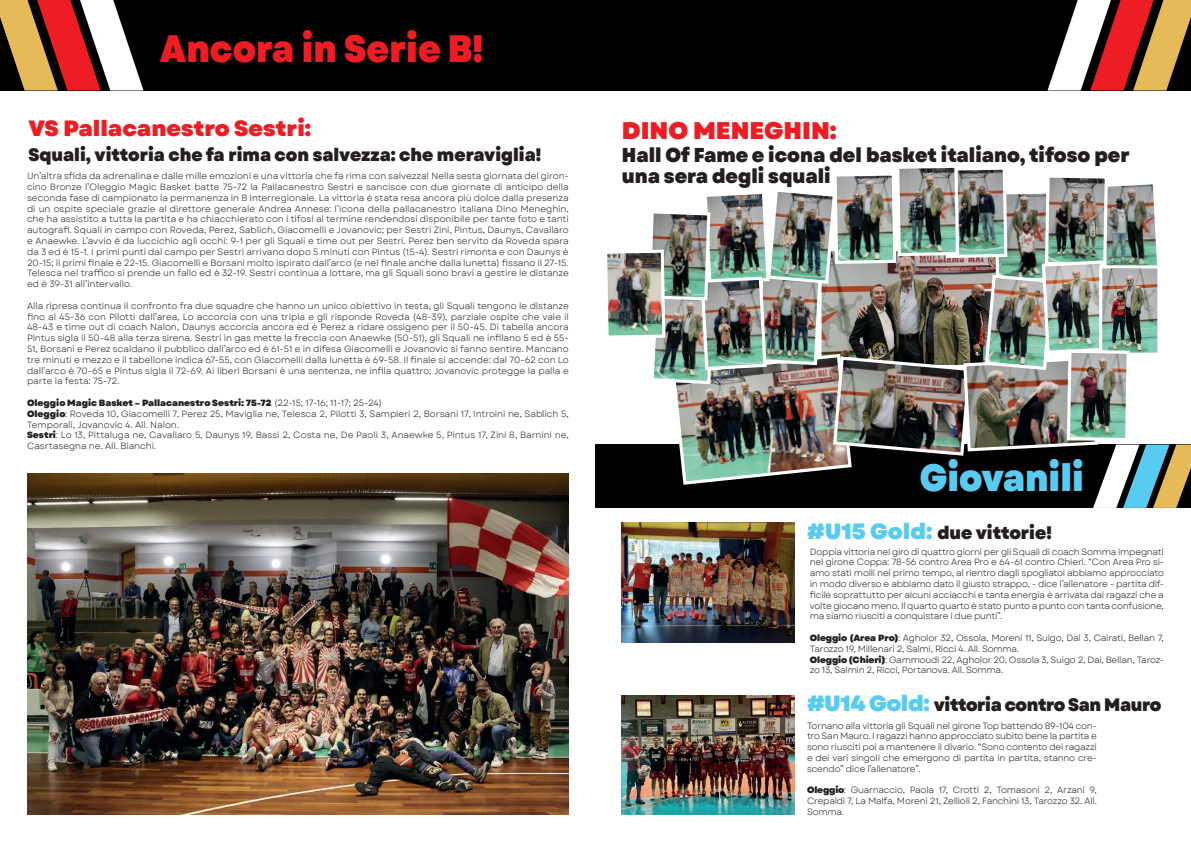
<style>
.page{position:relative;width:1191px;height:842px;background:#fff}
.page>*{position:absolute;margin:0;border:0;box-sizing:border-box;transform-origin:0 0}
.t1{font:800 38px "Garet";color:#ee1d23;scale:.9 1}
.t2{font:800 38px "Garet";color:#58cbf0;scale:.9 1}
.t3{font:800 24px "Garet";color:#ee1d23}
.t4{font:800 22px "Garet";color:#ee1d23}
.t5{font:800 20px/21px "Garet";color:#231f20;scale:.94 1}
.t6{font:800 18px "Garet";color:#231f20;scale:.94 1}
.t7{font:800 18px "Garet";letter-spacing:-.02em;color:#231f20;scale:.94 1}
.t8{font:9px/10.8px "Garet";letter-spacing:-.02em;color:#231f20;text-align:justify}
.s1{font-weight:800}
.s2{font-size:22px;color:#58cbf1}
</style>
<div class="page">
<div style="left:0;top:0;width:595px;height:91px;background:#000"></div>
<svg style="left:0;top:0;width:143px;height:91px"></svg>
<img style="left:622px;top:695px;width:173px;height:120px">
<img style="left:27px;top:473px;width:542px;height:342px">
<img style="left:622px;top:522px;width:173px;height:120px">
<div style="left:595px;top:0;width:596px;height:91px;background:#000"></div>
<svg style="left:1047px;top:0;width:144px;height:91px"></svg>
<img style="left:602px;top:167px;width:589px;height:341px">
<h1 class="t1" style="left:160px;top:24px;width:361px">Ancora in Serie B!</h1>
<h3 class="t4" style="left:28px;top:114px;width:284px">VS Pallacanestro Sestri:</h3>
<h3 class="t6" style="left:28px;top:143px;width:547px">Squali, vittoria che fa rima con salvezza: che meraviglia!</h3>
<p class="t8" style="left:27px;top:171px;width:543px">Un’altra sfida da adrenalina e dalle mille emozioni e una vittoria che fa rima con salvezza! Nella sesta giornata del giron&shy;cino Bronze l’Oleggio Magic Basket batte 75-72 la Pallacanestro Sestri e sancisce con due giornate di anticipo della seconda fase di campionato la permanenza in B Interregionale. La vittoria è stata resa ancora più dolce dalla presenza di un ospite speciale grazie al direttore generale Andrea Annese: l’icona della pallacanestro italiana Dino Meneghin, che ha assistito a tutta la partita e ha chiacchierato con i tifosi al termine rendendosi disponibile per tante foto e tanti autografi. Squali in campo con Roveda, Perez, Sablich, Giacomelli e Jovanovic; per Sestri Zini, Pintus, Daunys, Cavallaro e Anaewke. L’avvio è da luccichio agli occhi: 9-1 per gli Squali e time out per Sestri. Perez ben servito da Roveda spara da 3 ed è 15-1. I primi punti dal campo per Sestri arrivano dopo 5 minuti con Pintus (15-4). Sestri rimonta e con Daunys è 20-15; il primi finale è 22-15. Giacomelli e Borsani molto ispirato dall’arco (e nel finale anche dalla lunetta) fissano il 27-15.<br>Telesca nel traffico si prende un fallo ed è 32-19. Sestri continua a lottare, ma gli Squali sono bravi a gestire le distanze ed è 39-31 all’intervallo.</p>
<p class="t8" style="left:27px;top:300px;width:543px">Alla ripresa continua il confronto fra due squadre che hanno un unico obiettivo in testa, gli Squali tengono le distanze fino al 45-36 con Pilotti dall’area, Lo accorcia con una tripla e gli risponde Roveda (48-39), parziale ospite che vale il 48-43 e time out di coach Nalon, Daunys accorcia ancora ed è Perez a ridare ossigeno per il 50-45. Di tabella ancora Pintus sigla il 50-48 alla terza sirena. Sestri in gas mette la freccia con Anaewke (50-51), gli Squali ne infilano 5 ed è 55- 51, Borsani e Perez scaldano il pubblico dall’arco ed è 61-51 e in difesa Giacomelli e Jovanovic si fanno sentire. Mancano tre minuti e mezzo e il tabellone indica 67-55, con Giacomelli dalla lunetta è 69-58. Il finale si accende: dal 70-62 con Lo dall’arco è 70-65 e Pintus sigla il 72-69. Ai liberi Borsani è una sentenza, ne infila quattro; Jovanovic protegge la palla e parte la festa: 75-72.</p>
<p class="t8" style="left:27px;top:398px;width:543px;text-align:left"><span class="s1">Oleggio Magic Basket – Pallacanestro Sestri: 75-72</span> (22-15; 17-16; 11-17; 25-24)<br><span class="s1">Oleggio</span>: Roveda 10, Giacomelli 7, Perez 25, Maviglia ne, Telesca 2, Pilotti 3, Sampieri 2, Borsani 17, Introini ne, Sablich 5, Temporali, Jovanovic 4. All. Nalon.<br><span class="s1">Sestri</span>: Lo 13, Pittaluga ne, Cavallaro 5, Daunys 19, Bassi 2, Costa ne, De Paoli 3, Anaewke 5, Pintus 17, Zini 8, Barnini ne, Casrtasegna ne. All. Bianchi.</p>
<h2 class="t3" style="left:622px;top:115px;width:216px">DINO MENEGHIN:</h2>
<h3 class="t5" style="left:622px;top:145px;width:542px">Hall Of Fame e icona del basket italiano, tifoso per una sera degli squali</h3>
<h1 class="t2" style="left:919px;top:452px;width:184px">Giovanili</h1>
<h3 class="t6" style="left:807px;top:521px;width:262px"><span class="s2">#U15 Gold:</span> due vittorie!</h3>
<p class="t8" style="left:810px;top:546px;width:356px">Doppia vittoria nel giro di quattro giorni per gli Squali di coach Somma impegnati nel girone Coppa: 78-56 contro Area Pro e 64-61 contro Chieri. “Con Area Pro si&shy;amo stati molli nel primo tempo, al rientro dagli spogliatoi abbiamo approcciato in modo diverso e abbiamo dato il giusto strappo, - dice l’allenatore - partita dif&shy;ficile soprattutto per alcuni acciacchi e tanta energia è arrivata dai ragazzi che a volte giocano meno. Il quarto quarto è stato punto a punto con tanta confusione, ma siamo riusciti a conquistare i due punti”.</p>
<p class="t8" style="left:810px;top:633px;width:356px;text-align:left"><span class="s1">Oleggio (Area Pro)</span>: Agholor 32, Ossola, Moreni 11, Suigo, Dai 3, Cairati, Bellan 7, Tarozzo 19, Millenari 2, Salmi, Ricci 4. All. Somma.<br><span class="s1">Oleggio (Chieri)</span>: Gammoudi 22, Agholor 20, Ossola 3, Suigo 2, Dai, Bellan, Taroz&shy;zo 13, Salmin 2, Ricci, Portanova. All. Somma.</p>
<h3 class="t7" style="left:807px;top:693px;width:378px"><span class="s2">#U14 Gold:</span> vittoria contro San Mauro</h3>
<p class="t8" style="left:807px;top:720px;width:291px">Tornano alla vittoria gli Squali nel girone Top battendo 89-104 con&shy;tro San Mauro. I ragazzi hanno approcciato subito bene la partita e sono riusciti poi a mantenere il divario. “Sono contento dei ragazzi e dei vari singoli che emergono di partita in partita, stanno cre&shy;scendo” dice l’allenatore”.</p>
<p class="t8" style="left:807px;top:785px;width:291px"><span class="s1">Oleggio</span>: Guarnaccio, Paola 17, Crotti 2, Tomasoni 2, Arzani 9, Crepaldi 7, La Malfa, Moreni 21, Zellioli 2, Fanchini 13, Tarozzo 32. All.<br>Somma.</p>
</div>
